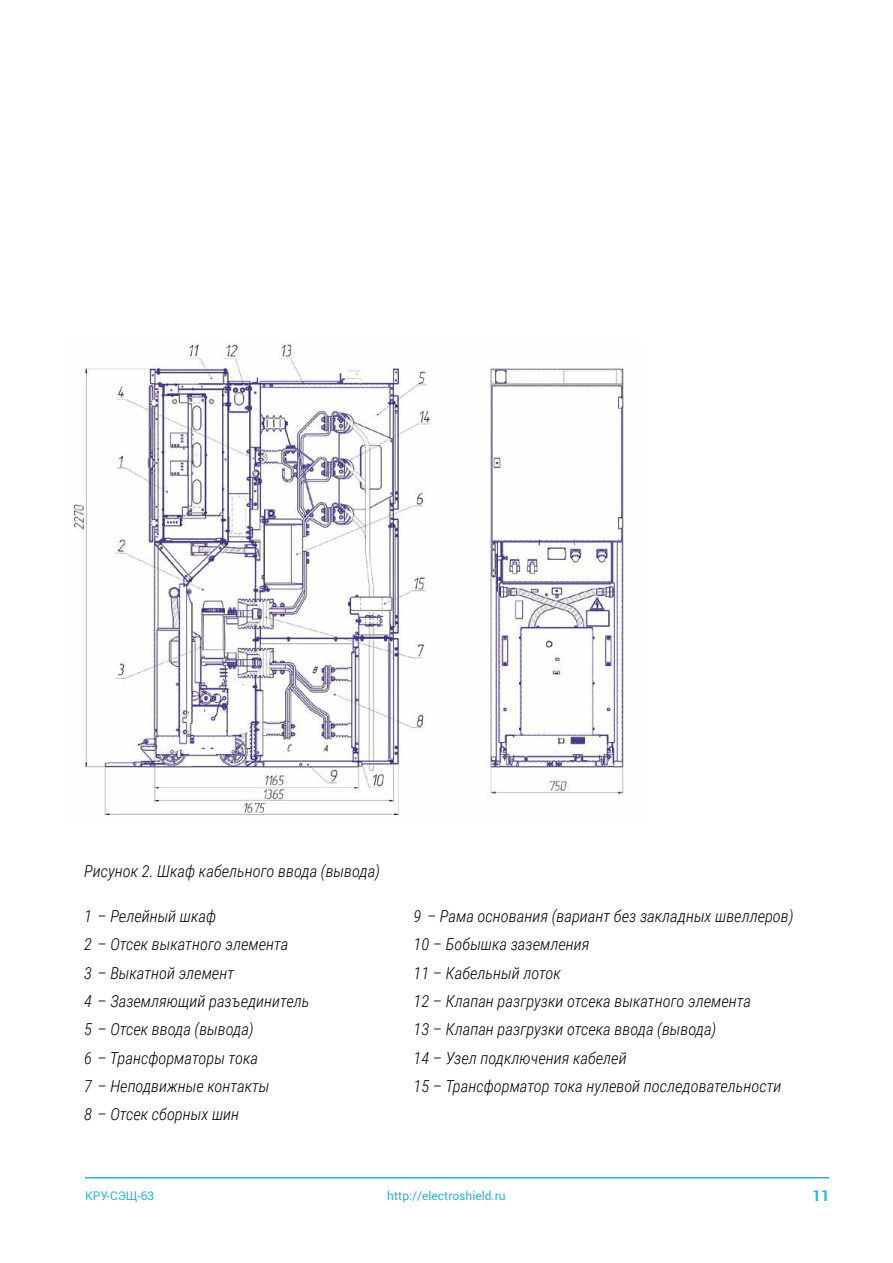
<style>
.page{position:relative;width:893px;height:1263px;background:#fff}
.page>*{position:absolute;margin:0;border:0;box-sizing:border-box;transform-origin:0 0}
.t1{font:italic 300 16.5px/28.3px "Roboto Condensed";color:#000}
.t2{font:700 15px "Roboto";color:#30b0d5}
.t3{font:12px "Roboto";color:#30b0d5}
</style>
<div class="page">
<hr style="left:85px;top:1177px;width:744px;height:1px;background:#30b0d5">
<img style="left:72px;top:342px;width:558px;height:474px">
<p class="t1" style="left:84px;top:856px;width:298px">Рисунок 2. Шкаф кабельного ввода (вывода)</p>
<p class="t1" style="left:84px;top:901px;width:227px">1 – Релейный шкаф<br>2 – Отсек выкатного элемента<br>3 – Выкатной элемент<br>4 – Заземляющий разъединитель<br>5 – Отсек ввода (вывода)<br>6 – Трансформаторы тока<br>7 – Неподвижные контакты<br>8 – Отсек сборных шин</p>
<p class="t1" style="left:413px;top:901px;width:382px">9 – Рама основания (вариант без закладных швеллеров)<br>10 – Бобышка заземления<br>11 – Кабельный лоток<br>12 – Клапан разгрузки отсека выкатного элемента<br>13 – Клапан разгрузки отсека ввода (вывода)<br>14 – Узел подключения кабелей<br>15 – Трансформатор тока нулевой последовательности</p>
<p class="t3" style="left:85px;top:1187px;width:71px">КРУ-СЭЩ-63</p>
<p class="t3" style="left:387px;top:1187px;width:120px">http://electroshield.ru</p>
<p class="t2" style="left:812px;top:1185px;width:19px">11</p>
</div>
